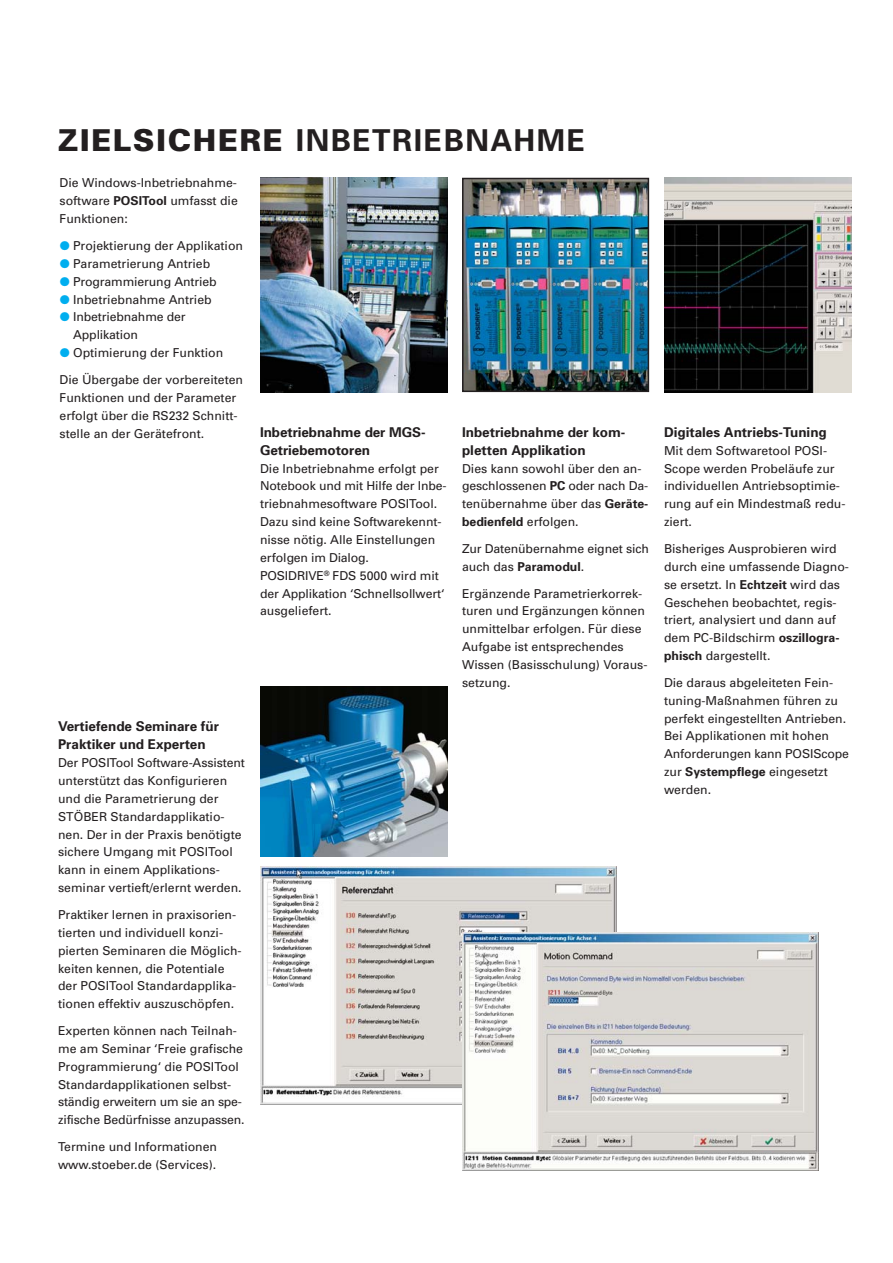
<style>
.page{position:relative;width:893px;height:1263px;background:#fff}
.page>*{position:absolute;margin:0;border:0;box-sizing:border-box;transform-origin:0 0}
.t1{font:700 30.15px "Univers";letter-spacing:.05em;color:#231f20}
.t2{font:700 13.5px/17.9px "Univers";color:#231f20}
.t3{font:12.3px/17.9px "Univers";color:#231f20}
.s1{font-weight:900}
.s2{font-weight:700}
.s3{font-family:"European Pi Three";font-size:12.75px;color:#00aeef}
</style>
<div class="page">
<img style="left:664px;top:177px;width:187px;height:215px">
<img style="left:465px;top:181px;width:181px;height:208px">
<div style="left:462px;top:178px;width:187px;height:214px;border:2px solid #231f20"></div>
<img style="left:260px;top:178px;width:187px;height:214px">
<img style="left:260px;top:867px;width:356px;height:237px">
<img style="left:462px;top:932px;width:356px;height:238px">
<img style="left:260px;top:687px;width:187px;height:169px">
<h1 class="t1" style="left:58px;top:129px;width:529px"><span class="s1">ZIELSICHERE</span> INBETRIEBNAHME</h1>
<p class="t3" style="left:60px;top:175px;width:180px;text-align:justify">Die Windows-Inbetriebnahme&shy;soft ware <span class="s2">POSITool</span> umfasst die Funktionen:</p>
<p class="t3" style="left:60px;top:238px;width:185px"><span class="s3">-</span> Projektierung der Applikation</p>
<p class="t3" style="left:60px;top:256px;width:152px"><span class="s3">-</span> Para me trie rung Antrieb</p>
<p class="t3" style="left:60px;top:274px;width:159px"><span class="s3">-</span> Pro grammierung Antrieb</p>
<p class="t3" style="left:60px;top:291px;width:154px"><span class="s3">-</span> Inbetriebnahme An trieb</p>
<p class="t3" style="left:73px;top:309px;width:114px;text-indent:-14px"><span class="s3">-</span> Inbetriebnahme der<br>Applikation</p>
<p class="t3" style="left:60px;top:340px;width:185px;line-height:26.8px"><span class="s3">-</span> Op timierung der Funktion<br>Die Übergabe der vorberei teten</p>
<p class="t3" style="left:60px;top:390px;width:180px;text-align:justify">Funktionen und der Para meter erfolgt über die RS232 Schnitt&shy;stelle an der Geräte front.</p>
<p class="t2" style="left:260px;top:424px;width:167px">Inbetriebnahme der MGS-<br>Getriebemotoren</p>
<p class="t3" style="left:260px;top:460px;width:188px">Die Inbetriebnahme erfolgt per<br>Notebook und mit Hilfe der Inbe&shy;triebnahmesoftware POSITool.<br>Dazu sind keine Softwarekennt&shy;nisse nötig. Alle Einstellungen er folgen im Dialog.<br>POSIDRIVE<sup>®</sup> FDS 5000 wird mit der Appli ka tion ‘Schnell sollwert‘ ausgeliefert.</p>
<p class="t2" style="left:58px;top:719px;width:162px">Vertiefende Seminare für<br>Praktiker und Experten</p>
<p class="t3" style="left:58px;top:755px;width:188px">Der POSITool Software-Assistent unterstützt das Konfigurieren und die Parametrierung der<br>STÖBER Standardapplikatio&shy;nen. Der in der Praxis benötigte sichere Umgang mit POSITool kann in einem Applikations&shy;seminar vertieft/erlernt werden.</p>
<p class="t3" style="left:58px;top:907px;width:185px">Praktiker lernen in praxisorien&shy;tierten und individuell konzi&shy;pierten Seminaren die Möglich&shy;keiten kennen, die Potentiale der POSITool Standardapplika&shy;tionen effektiv auszuschöpfen.</p>
<p class="t3" style="left:58px;top:1023px;width:188px">Experten können nach Teilnah&shy;me am Seminar ‘Freie grafische<br>Programmierung‘ die POSITool<br>Standardapplikationen selbst&shy;ständig erweitern um sie an spe&shy;zifische Bedürfnisse anzupassen.</p>
<p class="t3" style="left:58px;top:1139px;width:161px">Termine und Informationen www.stoeber.de (Services).</p>
<p class="t2" style="left:462px;top:424px;width:165px">Inbetriebnahme der kom&shy;pletten Applikation</p>
<p class="t3" style="left:462px;top:460px;width:188px">Dies kann sowohl über den an&shy;geschlossenen <span class="s2">PC</span> oder nach Da&shy;tenübernahme über das <span class="s2">Ge räte&shy;bedienfeld</span> erfolgen.</p>
<p class="t3" style="left:462px;top:541px;width:188px">Zur Datenübernahme eignet sich auch das <span class="s2">Paramodul</span>.</p>
<p class="t3" style="left:462px;top:585px;width:187px">Ergänzende Pa ra me trie r korrek - turen und Er gän zun gen können unmittelbar erfolgen. Für diese<br>Aufgabe ist ent sprech endes<br>Wissen (Basis schu lung) Voraus - setzung.</p>
<p class="t2" style="left:664px;top:424px;width:164px">Digitales Antriebs-Tuning</p>
<p class="t3" style="left:664px;top:442px;width:183px">Mit dem Softwaretool POSI -<br>Scope werden Probeläufe zur individuellen Antriebs op ti mie - rung auf ein Mindestmaß redu&shy;ziert.</p>
<p class="t3" style="left:664px;top:541px;width:186px">Bisheriges Ausprobieren wird durch eine umfassende Diagno&shy;se er setzt. In <span class="s2">Echtzeit</span> wird das<br>Ge schehen beobachtet, regis&shy;triert, analysiert und dann auf dem PC-Bildschirm <span class="s2">oszillogra&shy;phisch</span> dargestellt.</p>
<p class="t3" style="left:664px;top:675px;width:187px">Die daraus abgeleiteten Fein&shy;tuning-Maß nahmen führen zu perfekt eingestellten Antrieben.<br>Bei Applikationen mit hohen<br>Anforderungen kann POSIScope zur <span class="s2">Systempflege</span> eingesetzt werden.</p>
</div>
